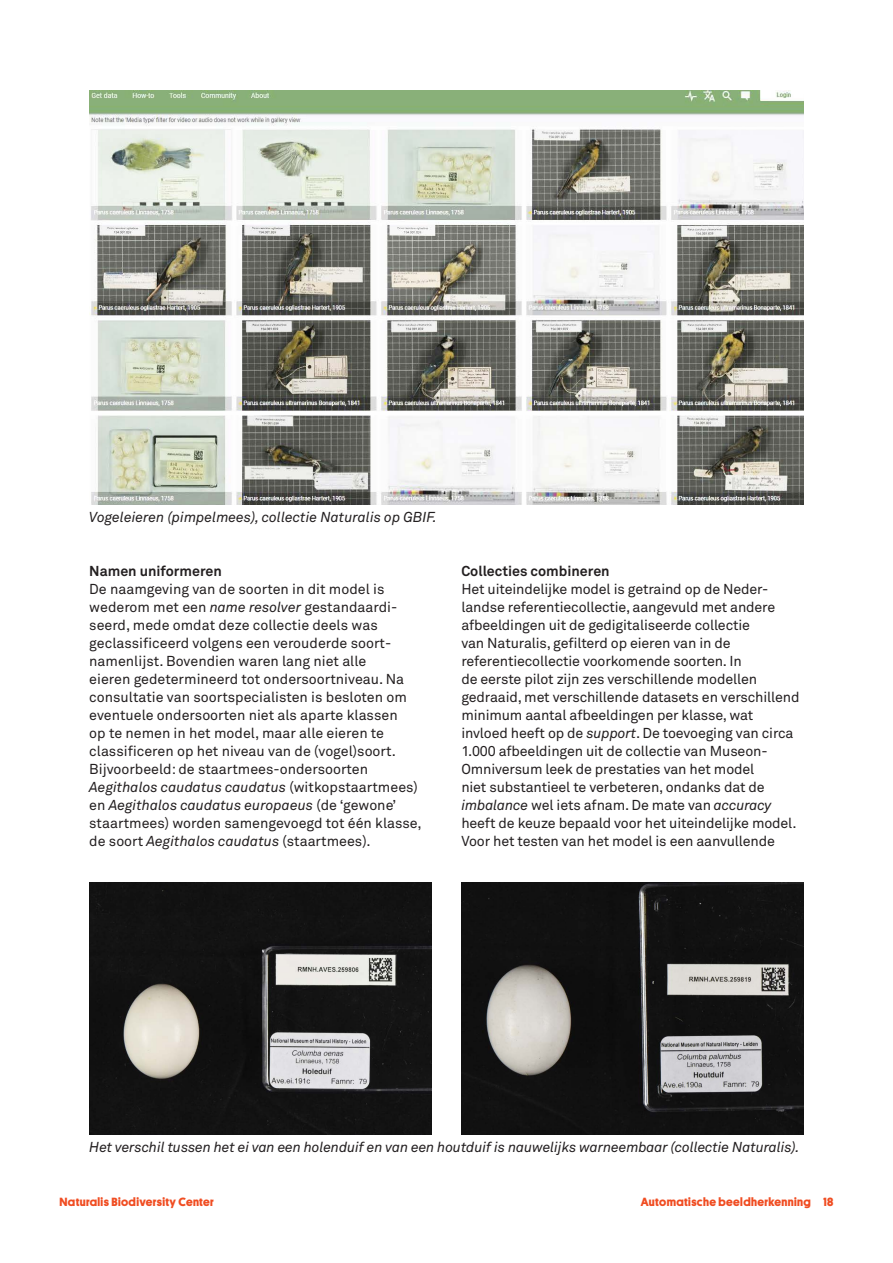
<style>
.page{position:relative;width:893px;height:1263px;background:#fff}
.page>*{position:absolute;margin:0;border:0;box-sizing:border-box;transform-origin:0 0}
.Platte_tekst{font:14.25px/18px "Akkurat Pro";letter-spacing:-.01em;color:#231f20}
.Platte_tekst-2{font:italic 14.25px "Akkurat Pro";letter-spacing:-.01em;color:#231f20}
.Platte_tekst-3{font:700 14.25px "Akkurat Pro";color:#231f20}
.t1{font:700 12px "Platform";letter-spacing:.03em;color:#f04d22}
.s1{font-style:italic}
</style>
<div class="page">
<img style="left:89px;top:90px;width:715px;height:415px">
<img style="left:89px;top:882px;width:343px;height:252px">
<img style="left:461px;top:882px;width:343px;height:252px">
<p class="Platte_tekst-2" style="left:89px;top:509px;width:349px">Vogeleieren (pimpelmees), collectie Naturalis op GBIF.</p>
<p class="Platte_tekst-3" style="left:89px;top:562px;width:134px">Namen uniformeren</p>
<p class="Platte_tekst" style="left:89px;top:580px;width:334px">De naamgeving van de soorten in dit model is wederom met een <span class="s1">name resolver</span> gestandaardi&shy;seerd, mede omdat deze collectie deels was geclassificeerd volgens een verouderde soort&shy;namenlijst. Bovendien waren lang niet alle<br>eieren gedetermineerd tot ondersoortniveau. Na consultatie van soortspecialisten is besloten om eventuele ondersoorten niet als aparte klassen<br>op te nemen in het model, maar alle eieren te classificeren op het niveau van de (vogel)soort.<br>Bijvoorbeeld: de staartmees-ondersoorten <span class="s1">Aegithalos caudatus caudatus</span> (witkopstaartmees) en <span class="s1">Aegithalos caudatus europaeus</span> (de ‘gewone’ staartmees) worden samengevoegd tot één klasse, de soort <span class="s1">Aegithalos caudatus</span> (staartmees).</p>
<p class="Platte_tekst-3" style="left:461px;top:562px;width:150px">Collecties combineren</p>
<p class="Platte_tekst" style="left:461px;top:580px;width:340px">Het uiteindelijke model is getraind op de Neder&shy;landse referentiecollectie, aangevuld met andere afbeeldingen uit de gedigitaliseerde collectie<br>van Naturalis, gefilterd op eieren van in de referentiecollectie voorkomende soorten. In<br>de eerste pilot zijn zes verschillende modellen gedraaid, met verschillende datasets en verschillend minimum aantal afbeeldingen per klasse, wat invloed heeft op de <span class="s1">support</span>. De toevoeging van circa 1.000 afbeeldingen uit de collectie van Museon-Omniversum leek de prestaties van het model<br>niet substantieel te verbeteren, ondanks dat de <span class="s1">imbalance</span> wel iets afnam. De mate van <span class="s1">accuracy </span>heeft de keuze bepaald voor het uiteindelijke model.<br>Voor het testen van het model is een aanvullende</p>
<p class="Platte_tekst-2" style="left:89px;top:1139px;width:712px">Het verschil tussen het ei van een holenduif en van een houtduif is nauwelijks warneembaar (collectie Naturalis).</p>
<p class="t1" style="left:60px;top:1193px;width:156px">Naturalis Biodiversity Center</p>
<p class="t1" style="left:641px;top:1193px;width:194px">Automatische beeldherkenning 18</p>
</div>
